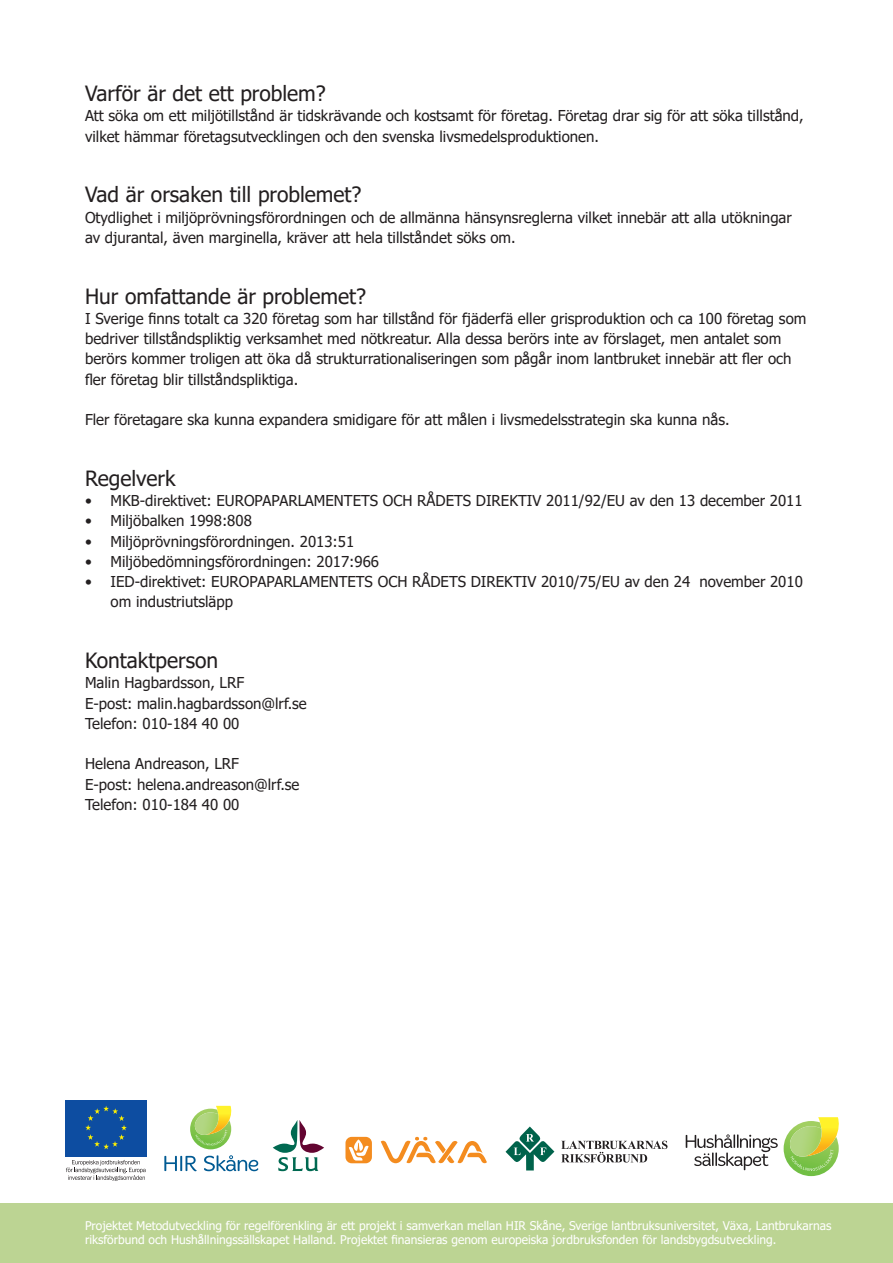
<style>
.page{position:relative;width:893px;height:1263px;background:#fff}
.page>*{position:absolute;margin:0;border:0;box-sizing:border-box;transform-origin:0 0}
.t1{font:21px "Tahoma";color:#231f20}
.t2{font:15px/20.2px "Tahoma";color:#231f20}
.t3{font:12px/14.4px "Tahoma";color:#fff}
</style>
<div class="page">
<div style="left:0;top:1203px;width:893px;height:60px;background:#bcd493"></div>
<div style="left:65px;top:1100px;width:82px;height:56px;background:#0d4da1"></div>
<svg style="left:85px;top:1106px;width:42px;height:43px"></svg>
<svg style="left:66px;top:1160px;width:80px;height:21px"></svg>
<svg style="left:273px;top:1120px;width:51px;height:51px"></svg>
<svg style="left:345px;top:1137px;width:27px;height:26px"></svg>
<svg style="left:381px;top:1137px;width:106px;height:27px"></svg>
<svg style="left:561px;top:1140px;width:106px;height:22px"></svg>
<svg style="left:505px;top:1126px;width:49px;height:44px"></svg>
<svg style="left:686px;top:1134px;width:92px;height:36px"></svg>
<svg style="left:784px;top:1117px;width:55px;height:59px"></svg>
<svg style="left:190px;top:1106px;width:42px;height:43px"></svg>
<svg style="left:164px;top:1156px;width:33px;height:15px"></svg>
<svg style="left:204px;top:1155px;width:54px;height:16px"></svg>
<h1 class="t1" style="left:85px;top:79px;width:242px">Varför är det ett problem?</h1>
<p class="t2" style="left:85px;top:107px;width:720px">Att söka om ett miljötillstånd är tidskrävande och kostsamt för företag. Företag drar sig för att söka tillstånd, vilket hämmar företagsutvecklingen och den svenska livsmedelsproduktionen.</p>
<h1 class="t1" style="left:85px;top:181px;width:278px">Vad är orsaken till problemet?</h1>
<p class="t2" style="left:85px;top:208px;width:708px">Otydlighet i miljöprövningsförordningen och de allmänna hänsynsreglerna vilket innebär att alla utökningar av djurantal, även marginella, kräver att hela tillståndet söks om.</p>
<h1 class="t1" style="left:85px;top:282px;width:283px">Hur omfattande är problemet?</h1>
<p class="t2" style="left:85px;top:309px;width:723px">I Sverige finns totalt ca 320 företag som har tillstånd för fjäderfä eller grisproduktion och ca 100 företag som bedriver tillståndspliktig verksamhet med nötkreatur. Alla dessa berörs inte av förslaget, men antalet som berörs kommer troligen att öka då strukturrationaliseringen som pågår inom lantbruket innebär att fler och fler företag blir tillståndspliktiga.</p>
<p class="t2" style="left:85px;top:410px;width:646px">Fler företagare ska kunna expandera smidigare för att målen i livsmedelsstrategin ska kunna nås.</p>
<h1 class="t1" style="left:85px;top:464px;width:92px">Regelverk</h1>
<p class="t2" style="left:85px;top:491px;width:719px">• MKB-direktivet: EUROPAPARLAMENTETS OCH RÅDETS DIREKTIV 2011/92/EU av den 13 december 2011</p>
<p class="t2" style="left:85px;top:512px;width:168px">• Miljöbalken 1998:808</p>
<p class="t2" style="left:85px;top:532px;width:271px">• Miljöprövningsförordningen. 2013:51</p>
<p class="t2" style="left:85px;top:552px;width:296px">• Miljöbedömningsförordningen: 2017:966</p>
<p class="t2" style="left:111px;top:572px;width:694px;text-indent:-26px">• IED-direktivet: EUROPAPARLAMENTETS OCH RÅDETS DIREKTIV 2010/75/EU av den 24 november 2010 om industriutsläpp</p>
<h1 class="t1" style="left:85px;top:646px;width:135px">Kontaktperson</h1>
<p class="t2" style="left:85px;top:674px;width:223px">Malin Hagbardsson, LRF<br>E-post: malin.hagbardsson@lrf.se<br>Telefon: 010-184 40 00</p>
<p class="t2" style="left:85px;top:755px;width:216px">Helena Andreason, LRF<br>E-post: helena.andreason@lrf.se<br>Telefon: 010-184 40 00</p>
<p class="t3" style="left:85px;top:1219px;width:748px">Projektet Metodutveckling för regelförenkling är ett projekt i samverkan mellan HIR Skåne, Sverige lantbruksuniversitet, Växa, Lantbrukarnas riksförbund och Hushållningssällskapet Halland. Projektet finansieras genom europeiska jordbruksfonden för landsbygdsutveckling.</p>
</div>
